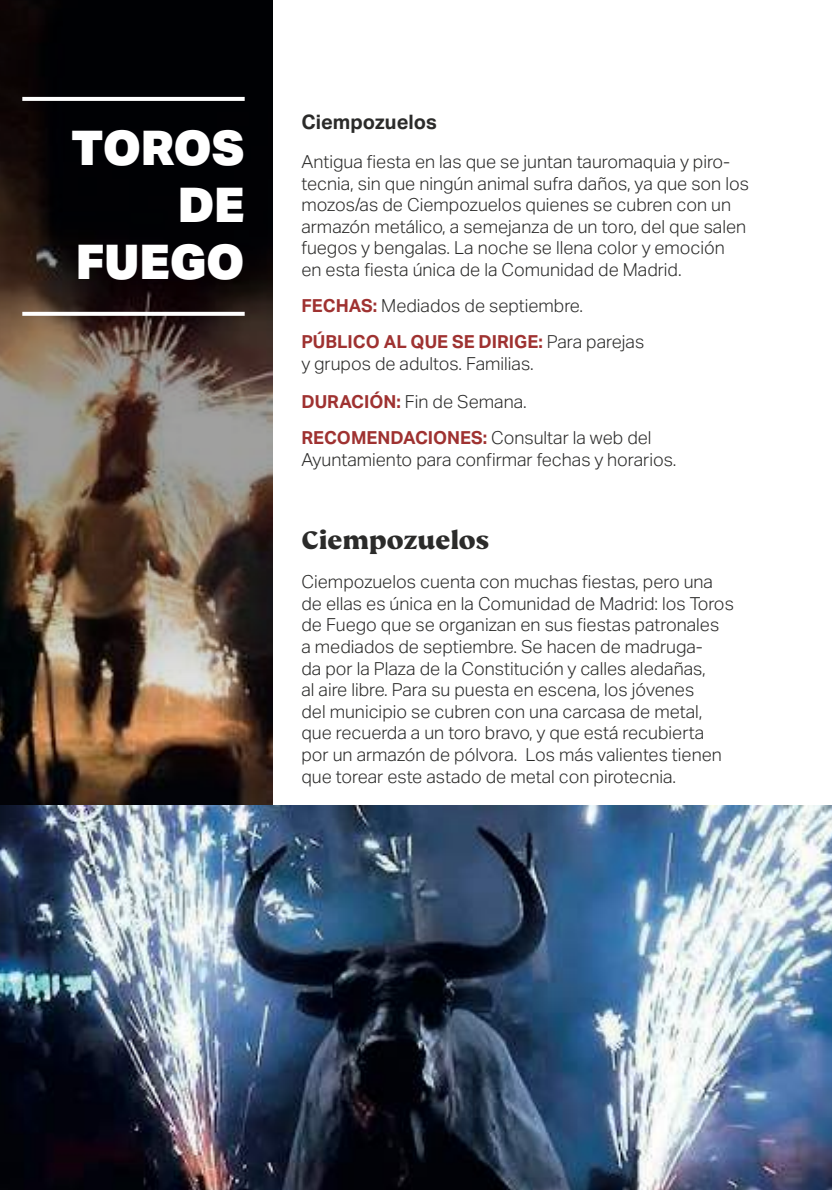
<style>
.page{position:relative;width:832px;height:1190px;background:#fff}
.page>*{position:absolute;margin:0;border:0;box-sizing:border-box;transform-origin:0 0}
.t1{font:900 48px/57px "Aktiv Grotesk";letter-spacing:-.01em;color:#fff;text-align:right}
.t2{font:800 28px "FS Kim";letter-spacing:-.01em;color:#2b2b2a}
.t3{font:700 20px "Aktiv Grotesk";color:#2b2b2a}
.t4{font:300 18px/21.6px "Aktiv Grotesk";color:#2b2b2a}
.s1{font-weight:700;color:#9f3231}
</style>
<div class="page">
<img style="left:784px;top:805px;width:47px;height:385px">
<img style="left:0;top:0;width:784px;height:1190px">
<h1 class="t1" style="left:71px;top:118px;width:175px">TOROS<br>DE<br>FUEGO</h1>
<p class="t3" style="left:301px;top:109px;width:137px">Ciempozuelos</p>
<p class="t4" style="left:301px;top:151px;width:449px">Antigua fiesta en las que se juntan tauromaquia y piro&shy;tecnia, sin que ningún animal sufra daños, ya que son los mozos/as de Ciempozuelos quienes se cubren con un armazón metálico, a semejanza de un toro, del que salen fuegos y bengalas. La noche se llena color y emoción en esta fiesta única de la Comunidad de Madrid.</p>
<p class="t4" style="left:301px;top:288px;width:344px;line-height:36px"><span class="s1">FECHAS:</span> Mediados de septiembre.<br><span class="s1">PÚBLICO AL QUE SE DIRIGE:</span> Para parejas</p>
<p class="t4" style="left:301px;top:344px;width:233px;line-height:38.4px">y grupos de adultos. Familias.<br><span class="s1">DURACIÓN:</span> Fin de Semana.</p>
<p class="t4" style="left:301px;top:427px;width:376px"><span class="s1">RECOMENDACIONES:</span> Consultar la web del<br>Ayuntamiento para confirmar fechas y horarios.</p>
<h2 class="t2" style="left:301px;top:524px;width:189px">Ciempozuelos</h2>
<p class="t4" style="left:301px;top:571px;width:433px">Ciempozuelos cuenta con muchas fiestas, pero una de ellas es única en la Comunidad de Madrid: los Toros de Fuego que se organizan en sus fiestas patronales<br>a mediados de septiembre. Se hacen de madruga-<br>da por la Plaza de la Constitución y calles aledañas,<br>al aire libre. Para su puesta en escena, los jóvenes<br>del municipio se cubren con una carcasa de metal, que recuerda a un toro bravo, y que está recubierta por un armazón de pólvora. Los más valientes tienen que torear este astado de metal con pirotecnia.</p>
</div>
